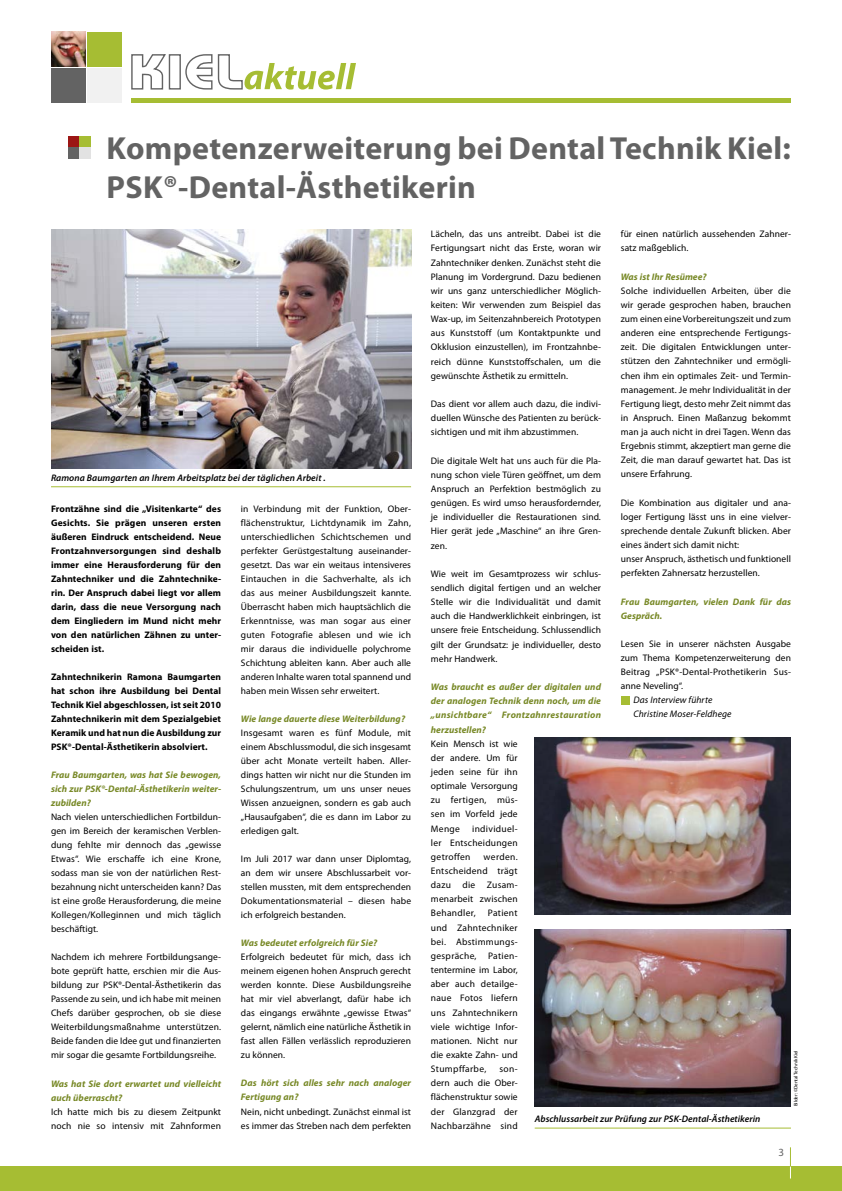
<style>
.page{position:relative;width:842px;height:1191px;background:#fff}
.page>*{position:absolute;margin:0;border:0;box-sizing:border-box;transform-origin:0 0}
.t1{font:700 32px/38.8px "Myriad Pro";letter-spacing:.01em;color:#636363}
.t2{font:11px "Myriad Pro";color:#636363}
.t3{font:9.5px/14.1px "Myriad Pro";letter-spacing:.005em;color:#000;text-align:justify}
.t4{font:700 9.5px/14px "Myriad Pro";letter-spacing:.005em;color:#000;text-align:justify}
.t5{font:italic 700 9.5px/14px "Myriad Pro";letter-spacing:.005em;color:#788927}
.t6{font:italic 600 9.5px "Myriad Pro";letter-spacing:.005em;color:#000}
.t7{font:italic 9.5px/14.1px "Myriad Pro";letter-spacing:.01em;color:#000}
.t8{font:5px "Myriad Pro";letter-spacing:-.01em;color:#000}
</style>
<div class="page">
<div style="left:68px;top:136px;width:11px;height:11px;background:#9c1614"></div>
<div style="left:68px;top:148px;width:11px;height:11px;background:#636363"></div>
<div style="left:80px;top:136px;width:11px;height:11px;background:#a6bd33"></div>
<div style="left:80px;top:148px;width:11px;height:11px;background:#e2e2e2"></div>
<hr style="left:535px;top:1127px;width:256px;height:1px;background:#a6bd33">
<hr style="left:51px;top:486px;width:360px;height:1px;background:#a6bd33">
<img style="left:51px;top:229px;width:360px;height:239px">
<div style="left:621px;top:696px;width:8px;height:8px;background:#a6bd33"></div>
<img style="left:535px;top:738px;width:256px;height:176px">
<img style="left:535px;top:930px;width:256px;height:176px">
<hr style="left:131px;top:98px;width:660px;height:4px;background:#a6bd33">
<img style="left:51px;top:32px;width:35px;height:34px">
<div style="left:51px;top:68px;width:35px;height:34px;background:#636363"></div>
<div style="left:87px;top:32px;width:35px;height:34px;background:#a6bd33"></div>
<div style="left:87px;top:68px;width:35px;height:34px;background:#f1f1f1"></div>
<div style="left:0;top:1166px;width:842px;height:25px;background:#a6bd33"></div>
<svg style="left:131px;top:54px;width:225px;height:36px"></svg>
<svg style="left:790px;top:1147px;width:1px;height:31px"></svg>
<h1 class="t1" style="left:107px;top:128px;width:686px">Kompetenzerweiterung bei Dental Technik Kiel:<br>PSK®-Dental-Ästhetikerin</h1>
<p class="t6" style="left:51px;top:471px;width:276px">Ramona Baumgarten an Ihrem Arbeitsplatz bei der täglichen Arbeit .</p>
<p class="t4" style="left:51px;top:501px;width:172px">Frontzähne sind die „Visitenkarte“ des Gesichts. Sie prägen unseren ersten äußeren Eindruck entscheidend. Neue Frontzahnversorgungen sind deshalb immer eine Herausforderung für den Zahntechniker und die Zahntechnike&shy;rin. Der Anspruch dabei liegt vor allem darin, dass die neue Versorgung nach dem Eingliedern im Mund nicht mehr von den natürlichen Zähnen zu unter&shy;scheiden ist.</p>
<p class="t4" style="left:51px;top:669px;width:172px">Zahntechnikerin Ramona Baumgarten hat schon ihre Ausbildung bei Dental Technik Kiel abgeschlossen, ist seit 2010<br>Zahntechnikerin mit dem Spezialgebiet Keramik und hat nun die Ausbildung zur PSK®-Dental-Ästhetikerin absolviert.</p>
<p class="t5" style="left:51px;top:767px;width:172px;text-align:justify">Frau Baumgarten, was hat Sie bewogen, sich zur PSK®-Dental-Ästhetikerin weiter&shy;zubilden?</p>
<p class="t3" style="left:51px;top:810px;width:172px">Nach vielen unterschiedlichen Fortbildun&shy;gen im Bereich der keramischen Verblen&shy;dung fehlte mir dennoch das „gewisse Etwas“. Wie erschaffe ich eine Krone, sodass man sie von der natürlichen Rest&shy;bezahnung nicht unterscheiden kann? Das ist eine große Herausforderung, die meine Kollegen/Kolleginnen und mich täglich beschäftigt.</p>
<p class="t3" style="left:51px;top:950px;width:172px">Nachdem ich mehrere Fortbildungsange&shy;bote geprüft hatte, erschien mir die Aus&shy;bildung zur PSK®-Dental-Ästhetikerin das Passende zu sein, und ich habe mit meinen Chefs darüber gesprochen, ob sie diese Weiterbildungsmaßnahme unterstützen.<br>Beide fanden die Idee gut und finanzierten mir sogar die gesamte Fortbildungsreihe.</p>
<p class="t5" style="left:51px;top:1076px;width:172px">Was hat Sie dort erwartet und vielleicht auch überrascht?</p>
<p class="t3" style="left:51px;top:1104px;width:172px">Ich hatte mich bis zu diesem Zeitpunkt noch nie so intensiv mit Zahnformen</p>
<p class="t3" style="left:241px;top:501px;width:172px">in Verbindung mit der Funktion, Ober&shy;flächenstruktur, Lichtdynamik im Zahn, unterschiedlichen Schichtschemen und perfekter Gerüstgestaltung auseinander&shy;gesetzt. Das war ein weitaus intensiveres Eintauchen in die Sachverhalte, als ich das aus meiner Ausbildungszeit kannte.<br>Überrascht haben mich hauptsächlich die Erkenntnisse, was man sogar aus einer guten Fotografie ablesen und wie ich mir daraus die individuelle polychrome Schichtung ableiten kann. Aber auch alle anderen Inhalte waren total spannend und haben mein Wissen sehr erweitert.</p>
<p class="t5" style="left:241px;top:711px;width:166px">Wie lange dauerte diese Weiterbildung?</p>
<p class="t3" style="left:241px;top:725px;width:172px">Insgesamt waren es fünf Module, mit einem Abschlussmodul, die sich insgesamt über acht Monate verteilt haben. Aller&shy;dings hatten wir nicht nur die Stunden im Schulungszentrum, um uns unser neues Wissen anzueignen, sondern es gab auch „Hausaufgaben“, die es dann im Labor zu erledigen galt.</p>
<p class="t3" style="left:241px;top:852px;width:172px">Im Juli 2017 war dann unser Diplomtag, an dem wir unsere Abschlussarbeit vor&shy;stellen mussten, mit dem entsprechenden Dokumentationsmaterial – diesen habe ich erfolgreich bestanden.</p>
<p class="t5" style="left:241px;top:935px;width:138px">Was bedeutet erfolgreich für Sie?</p>
<p class="t3" style="left:241px;top:950px;width:172px">Erfolgreich bedeutet für mich, dass ich meinem eigenen hohen Anspruch gerecht werden konnte. Diese Ausbildungsreihe hat mir viel abverlangt, dafür habe ich das eingangs erwähnte „gewisse Etwas“ gelernt, nämlich eine natürliche Ästhetik in fast allen Fällen verlässlich reproduzieren zu können.</p>
<p class="t5" style="left:241px;top:1076px;width:172px">Das hört sich alles sehr nach analoger<br>Fertigung an?</p>
<p class="t3" style="left:241px;top:1104px;width:172px">Nein, nicht unbedingt. Zunächst einmal ist es immer das Streben nach dem perfekten</p>
<p class="t3" style="left:621px;top:227px;width:172px">für einen natürlich aussehenden Zahner&shy;satz maßgeblich.</p>
<p class="t5" style="left:621px;top:269px;width:87px">Was ist Ihr Resümee?</p>
<p class="t3" style="left:621px;top:283px;width:172px">Solche individuellen Arbeiten, über die wir gerade gesprochen haben, brauchen zum einen eine Vorbereitungszeit und zum anderen eine entsprechende Fertigungs&shy;zeit. Die digitalen Entwicklungen unter&shy;stützen den Zahntechniker und ermögli&shy;chen ihm ein optimales Zeit- und Termin&shy;management. Je mehr Individualität in der Fertigung liegt, desto mehr Zeit nimmt das in Anspruch. Einen Maßanzug bekommt man ja auch nicht in drei Tagen. Wenn das Ergebnis stimmt, akzeptiert man gerne die Zeit, die man darauf gewartet hat. Das ist unsere Erfahrung.</p>
<p class="t3" style="left:621px;top:495px;width:172px;text-align:left">Die Kombination aus digitaler und ana&shy;loger Fertigung lässt uns in eine vielver&shy;sprechende dentale Zukunft blicken. Aber eines ändert sich damit nicht:<br>unser Anspruch, ästhetisch und funktionell perfekten Zahnersatz herzustellen.</p>
<p class="t5" style="left:621px;top:594px;width:172px">Frau Baumgarten, vielen Dank für das<br>Gespräch.</p>
<p class="t3" style="left:621px;top:636px;width:172px">Lesen Sie in unserer nächsten Ausgabe zum Thema Kompetenzerweiterung den Beitrag „PSK®-Dental-Prothetikerin Sus&shy;anne Neveling“.</p>
<p class="t7" style="left:633px;top:693px;width:100px">Das Interview führte<br>Christine Moser-Feldhege</p>
<p class="t3" style="left:431px;top:227px;width:172px">Lächeln, das uns antreibt. Dabei ist die Fertigungsart nicht das Erste, woran wir Zahntechniker denken. Zunächst steht die Planung im Vordergrund. Dazu bedienen wir uns ganz unterschiedlicher Möglich&shy;keiten: Wir verwenden zum Beispiel das Wax-up, im Seitenzahnbereich Prototypen aus Kunststoff (um Kontaktpunkte und Okklusion einzustellen), im Frontzahnbe&shy;reich dünne Kunststoffschalen, um die gewünschte Ästhetik zu ermitteln.</p>
<p class="t3" style="left:431px;top:397px;width:172px">Das dient vor allem auch dazu, die indivi&shy;duellen Wünsche des Patienten zu berück&shy;sichtigen und mit ihm abzustimmen.</p>
<p class="t3" style="left:431px;top:453px;width:172px">Die digitale Welt hat uns auch für die Pla&shy;nung schon viele Türen geöffnet, um dem Anspruch an Perfektion bestmöglich zu genügen. Es wird umso herausfordernder, je individueller die Restaurationen sind.<br>Hier gerät jede „Maschine“ an ihre Gren&shy;zen.</p>
<p class="t3" style="left:431px;top:566px;width:172px">Wie weit im Gesamtprozess wir schlus&shy;sendlich digital fertigen und an welcher Stelle wir die Individualität und damit auch die Handwerklichkeit einbringen, ist unsere freie Entscheidung. Schlussendlich gilt der Grundsatz: je individueller, desto mehr Handwerk.</p>
<p class="t5" style="left:431px;top:679px;width:172px;text-align:justify">Was braucht es außer der digitalen und der analogen Technik denn noch, um die „unsichtbare“ Frontzahnrestauration herzustellen?</p>
<p class="t3" style="left:431px;top:736px;width:88px">Kein Mensch ist wie der andere. Um für jeden seine für ihn optimale Versorgung zu fertigen, müs&shy;sen im Vorfeld jede Menge</p>
<p class="t3" style="left:431px;top:821px;width:88px;text-indent:41px">individuel&shy;ler Entscheidungen getroffen</p>
<p class="t3" style="left:431px;top:849px;width:88px;text-indent:53px">werden.<br>Entscheidend trägt dazu die Zusam&shy;menarbeit zwischen Behandler,</p>
<p class="t3" style="left:431px;top:906px;width:88px;text-indent:57px">Patient und Zahntechniker bei. Abstimmungs&shy;gespräche, Patien&shy;tentermine im Labor, aber auch detailge&shy;naue Fotos liefern uns Zahntechnikern viele wichtige Infor&shy;mationen. Nicht nur die exakte Zahn- und Stumpffarbe,</p>
<p class="t8" style="left:793px;top:1106px;width:57px;rotate:-90deg">Bilder: ©Dental Technik Kiel</p>
<p class="t3" style="left:431px;top:1061px;width:88px;text-indent:69px">son&shy;dern auch die Ober&shy;flächenstruktur sowie der Glanzgrad der Nachbarzähne sind</p>
<p class="t6" style="left:535px;top:1112px;width:227px">Abschlussarbeit zur Prüfung zur PSK-Dental-Ästhetikerin</p>
<p class="t2" style="left:779px;top:1145px;width:7px">3</p>
</div>
